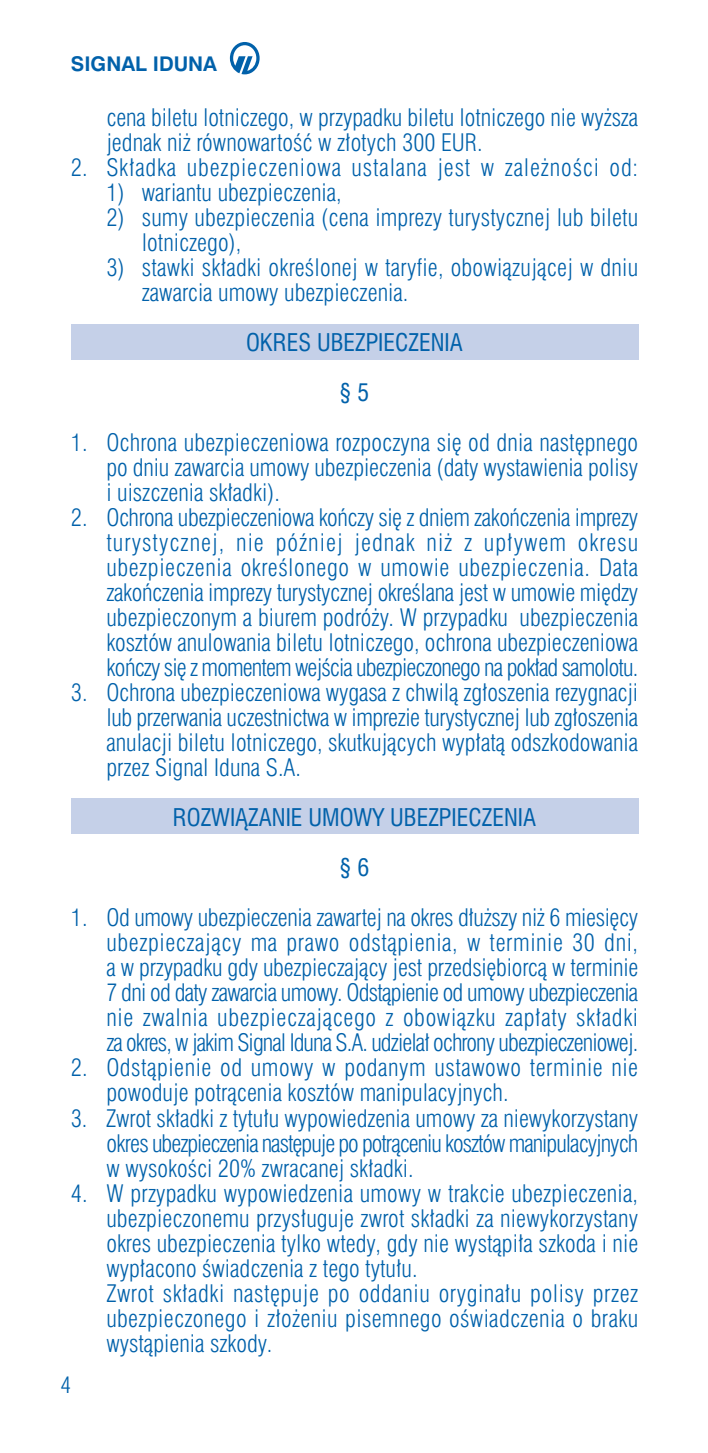
<style>
.page{position:relative;width:708px;height:1453px;background:#fff}
.page>*{position:absolute;margin:0;border:0;box-sizing:border-box;transform-origin:0 0}
.t1{font:300 condensed 23.75px/25px "Swiss 721 PL";color:#0161aa;text-align:justify}
.t2{font:300 condensed 23.75px/25px "Swiss 721 PL";letter-spacing:.02em;color:#0161aa}
.t3{font:condensed 23.75px/50px "Swiss 721 PL";color:#0161aa;text-align:center}
.t4{font:300 condensed 23.75px "Swiss 721 PL";letter-spacing:.035em;color:#0161aa}
.t5{font:300 condensed 22.5px "Swiss 721 PL";color:#0161aa}
.t6{font:700 20.25px "Swiss 721 PL";color:#0161aa}
</style>
<div class="page">
<div style="left:71px;top:798px;width:567px;height:36px;background:#c5d0e8"></div>
<div style="left:71px;top:324px;width:567px;height:35px;background:#c5d0e8"></div>
<svg style="left:230px;top:42px;width:29px;height:32px"></svg>
<p class="t6" style="left:71px;top:57px;width:148px">SIGNAL IDUNA</p>
<p class="t1" style="left:106px;top:108px;width:533px">cena biletu lotniczego, w przypadku biletu lotniczego nie wy˝sza jednak ni˝ równowartoÊç w z∏otych 300 EUR.</p>
<p class="t4" style="left:71px;top:159px;width:568px">2. Sk∏adka ubezpieczeniowa ustalana jest w zale˝noÊci od:</p>
<p class="t1" style="left:106px;top:183px;width:237px">1) wariantu ubezpieczenia,</p>
<p class="t1" style="left:142px;top:208px;width:498px;text-indent:-35px">2) sumy ubezpieczenia (cena imprezy turystycznej lub biletu lotniczego),</p>
<p class="t1" style="left:142px;top:258px;width:498px;text-indent:-35px">3) stawki sk∏adki okreÊlonej w taryfie, obowiàzujàcej w dniu zawarcia umowy ubezpieczenia.</p>
<p class="t3" style="left:246px;top:320px;width:218px">OKRES UBEZPIECZENIA § 5</p>
<p class="t1" style="left:106px;top:433px;width:533px;text-indent:-35px">1. Ochrona ubezpieczeniowa rozpoczyna si´ od dnia nast´pnego po dniu zawarcia umowy ubezpieczenia (daty wystawienia polisy i uiszczenia sk∏adki).</p>
<p class="t1" style="left:106px;top:508px;width:533px;text-indent:-35px">2. Ochrona ubezpieczeniowa koƒczy si´ z dniem zakoƒczenia imprezy turystycznej, nie póêniej jednak ni˝ z up∏ywem okresu ubezpieczenia okreÊlonego w umowie ubezpieczenia. Data zakoƒczenia imprezy turystycznej okreÊlana jest w umowie mi´dzy ubezpieczonym a biurem podró˝y. W przypadku ubezpieczenia kosztów anulowania biletu lotniczego, ochrona ubezpieczeniowa koƒczy si´ z momentem wejÊcia ubezpieczonego na pok∏ad samolotu.</p>
<p class="t1" style="left:106px;top:683px;width:533px;text-indent:-35px">3. Ochrona ubezpieczeniowa wygasa z chwilà zg∏oszenia rezygnacji lub przerwania uczestnictwa w imprezie turystycznej lub zg∏oszenia anulacji biletu lotniczego, skutkujàcych wyp∏atà odszkodowania przez Signal Iduna S.A.</p>
<p class="t3" style="left:173px;top:795px;width:364px">ROZWIÑZANIE UMOWY UBEZPIECZENIA § 6</p>
<p class="t1" style="left:106px;top:908px;width:533px;text-indent:-35px">1. Od umowy ubezpieczenia zawartej na okres d∏u˝szy ni˝ 6 miesi´cy ubezpieczajàcy ma prawo odstàpienia, w terminie 30 dni, a w przypadku gdy ubezpieczajàcy jest przedsi´biorcà w terminie 7 dni od daty zawarcia umowy. Odstàpienie od umowy ubezpieczenia nie zwalnia ubezpieczajàcego z obowiàzku zap∏aty sk∏adki za okres, w jakim Signal Iduna S.A. udziela∏ ochrony ubezpieczeniowej.</p>
<p class="t2" style="left:106px;top:1058px;width:533px;text-indent:-35px">2. Odstàpienie od umowy w podanym ustawowo terminie nie powoduje potràcenia kosztów manipulacyjnych.</p>
<p class="t1" style="left:106px;top:1108px;width:533px;text-indent:-35px">3. Zwrot sk∏adki z tytu∏u wypowiedzenia umowy za niewykorzystany okres ubezpieczenia nast´puje po potràceniu kosztów manipulacyjnych w wysokoÊci 20% zwracanej sk∏adki.</p>
<p class="t1" style="left:106px;top:1183px;width:533px;text-align:left;text-indent:-35px">4. W przypadku wypowiedzenia umowy w trakcie ubezpieczenia, ubezpieczonemu przys∏uguje zwrot sk∏adki za niewykorzystany okres ubezpieczenia tylko wtedy, gdy nie wystàpi∏a szkoda i nie wyp∏acono Êwiadczenia z tego tytu∏u.<br>Zwrot sk∏adki nast´puje po oddaniu orygina∏u polisy przez ubezpieczonego i z∏o˝eniu pisemnego oÊwiadczenia o braku wystàpienia szkody.</p>
<p class="t5" style="left:60px;top:1377px;width:12px">4</p>
</div>
